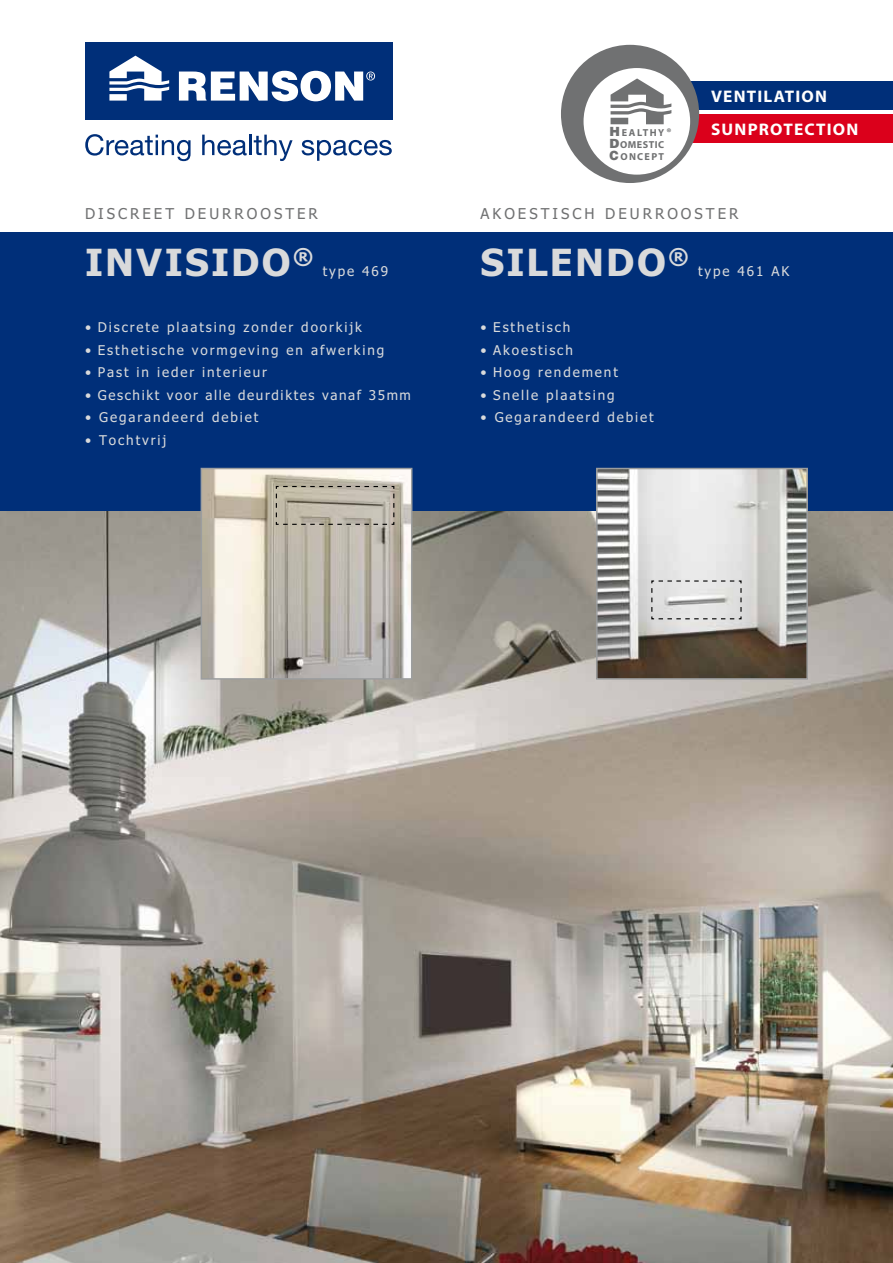
<style>
.page{position:relative;width:893px;height:1263px;background:#fff}
.page>*{position:absolute;margin:0;border:0;box-sizing:border-box;transform-origin:0 0}
.t1{font:700 37.5px "Tahoma";letter-spacing:.065em;color:#d9dadb}
.t2{font:700 16.8px/33.2px "Myriad Pro";letter-spacing:.07em;color:#fff}
.t3{font:15px "Tahoma";color:#707172}
.t4{font:13.5px "Tahoma";letter-spacing:.14em;color:#d9dadb}
.t5{font:13.5px "Tahoma";letter-spacing:.12em;color:#d9dadb}
.t6{font:700 10.2px/12px "Myriad Pro";letter-spacing:.045em;color:#707172}
.t7{font:700 10.2px "Myriad Pro";letter-spacing:.13em;color:#707172}
.s1{font-family:"Helvetica LT Std";font-weight:900;font-size:12.6px}
.s2{font-size:11.25px}
</style>
<div class="page">
<div style="left:85px;top:43px;width:307px;height:77px;background:#002f79"></div>
<svg style="left:109px;top:56px;width:60px;height:45px"></svg>
<svg style="left:179px;top:71px;width:196px;height:30px"></svg>
<svg style="left:85px;top:134px;width:106px;height:27px"></svg>
<svg style="left:202px;top:135px;width:45px;height:20px"></svg>
<hr style="left:249px;top:135px;width:3px;height:20px;background:#002f79">
<svg style="left:254px;top:135px;width:39px;height:26px"></svg>
<svg style="left:302px;top:140px;width:90px;height:21px"></svg>
<div style="left:0;top:233px;width:893px;height:317px;background:#002f79"></div>
<img style="left:0;top:511px;width:893px;height:752px">
<img style="left:204px;top:471px;width:205px;height:206px">
<div style="left:201px;top:468px;width:211px;height:212px;border:2px solid #9c9e9f"></div>
<img style="left:599px;top:471px;width:206px;height:206px">
<div style="left:596px;top:468px;width:212px;height:212px;border:2px solid #9c9e9f"></div>
<svg style="left:275px;top:485px;width:120px;height:40px;background:#b5aea0"></svg>
<svg style="left:651px;top:580px;width:91px;height:40px;background:#d4d4d4"></svg>
<div style="left:656px;top:81px;width:237px;height:29px;background:#002f79"></div>
<div style="left:656px;top:115px;width:237px;height:28px;background:#db001b"></div>
<div style="left:561px;top:45px;width:138px;height:138px;background:#707172;border-radius:50%"></div>
<div style="left:584px;top:68px;width:106px;height:107px;background:#fff;border-radius:50%"></div>
<svg style="left:611px;top:78px;width:60px;height:46px"></svg>
<p class="t7" style="left:609px;top:126px;width:64px"><span class="s1">H</span>EALTHY<span class="s2">®</span></p>
<p class="t6" style="left:610px;top:138px;width:56px"><span class="s1">D</span>OMESTIC<br><span class="s1">C</span>ONCEPT</p>
<p class="t2" style="left:711px;top:79px;width:149px">VENTILATION<br>SUNPROTECTION</p>
<p class="t3" style="left:85px;top:204px;width:69px">discr eet</p>
<p class="t3" style="left:185px;top:204px;width:101px">de ur r ooste</p>
<p class="t3" style="left:309px;top:204px;width:7px">r</p>
<p class="t3" style="left:480px;top:204px;width:49px">ak oest</p>
<p class="t3" style="left:552px;top:204px;width:154px">isch de ur r ooste</p>
<p class="t3" style="left:729px;top:204px;width:7px">r</p>
<h1 class="t1" style="left:85px;top:236px;width:230px">INVISIDO<sup>®</sup></h1>
<p class="t4" style="left:323px;top:262px;width:67px">type 469</p>
<h1 class="t1" style="left:480px;top:236px;width:210px">SILENDO<sup>®</sup></h1>
<p class="t4" style="left:698px;top:262px;width:93px">type 461 AK</p>
<p class="t4" style="left:85px;top:318px;width:278px">• Discrete plaatsing zonder doorkijk</p>
<p class="t4" style="left:85px;top:341px;width:301px">• Esthetische vormgeving en afwerking</p>
<p class="t4" style="left:85px;top:363px;width:183px">• Past in ieder interieur</p>
<p class="t5" style="left:85px;top:386px;width:327px">• Geschikt voor alle deurdiktes vanaf 35mm</p>
<p class="t4" style="left:85px;top:408px;width:175px">• Gegarandeerd debiet</p>
<p class="t4" style="left:85px;top:431px;width:83px">• Tochtvrij</p>
<p class="t4" style="left:480px;top:318px;width:91px">• Esthetisch</p>
<p class="t4" style="left:480px;top:341px;width:94px">• Akoestisch</p>
<p class="t4" style="left:480px;top:363px;width:139px">• Hoog rendement</p>
<p class="t4" style="left:480px;top:386px;width:136px">• Snelle plaatsing</p>
<p class="t4" style="left:480px;top:408px;width:175px">• Gegarandeerd debiet</p>
</div>
